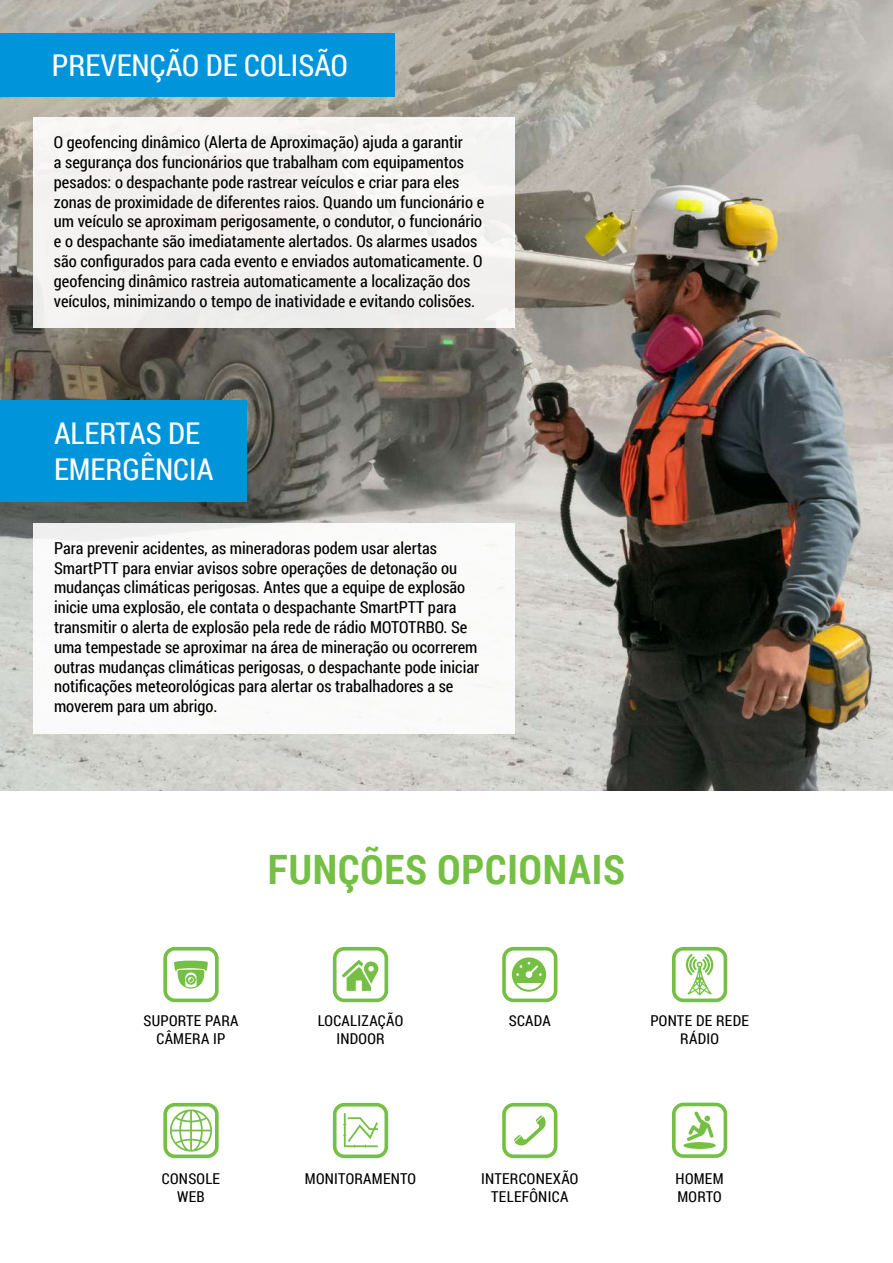
<style>
.page{position:relative;width:893px;height:1263px;background:#fff}
.page>*{position:absolute;margin:0;border:0;box-sizing:border-box;transform-origin:0 0}
.t1{font:700 40.5px "Roboto Condensed";letter-spacing:.02em;color:#75c044}
.t2{font:30px/36px "Roboto Condensed";color:#fff}
.t3{font:16.5px/19.8px "Roboto Condensed";color:#000}
.t4{font:15px/18px "Roboto Condensed";letter-spacing:.02em;color:#000;text-align:center}
</style>
<div class="page">
<img style="left:1px;top:0;width:892px;height:791px">
<div style="left:33px;top:118px;width:481px;height:210px;background:#f3f1f0"></div>
<img style="left:0;top:0;width:1px;height:791px">
<div style="left:0;top:401px;width:247px;height:101px;background:#0095da"></div>
<div style="left:33px;top:523px;width:481px;height:210px;background:#fff"></div>
<div style="left:0;top:33px;width:395px;height:63px;background:#0095da"></div>
<svg style="left:502px;top:1103px;width:55px;height:55px"></svg>
<svg style="left:672px;top:947px;width:55px;height:55px"></svg>
<svg style="left:333px;top:947px;width:55px;height:55px"></svg>
<svg style="left:163px;top:1103px;width:56px;height:55px"></svg>
<svg style="left:333px;top:1103px;width:55px;height:55px"></svg>
<svg style="left:163px;top:947px;width:56px;height:55px"></svg>
<svg style="left:502px;top:947px;width:55px;height:55px"></svg>
<svg style="left:672px;top:1102px;width:55px;height:56px"></svg>
<h2 class="t2" style="left:52px;top:46px;width:298px">PREVENÇÃO DE COLISÃO</h2>
<p class="t3" style="left:54px;top:132px;width:432px">О geofencing dinâmico (Alerta de Aproximação) ajuda a garantir<br>a segurança dos funcionários que trabalham com equipamentos pesados: o despachante pode rastrear veículos e criar para eles zonas de proximidade de diferentes raios. Quando um funcionário e um veículo se aproximam perigosamente, o condutor, o funcionário e o despachante são imediatamente alertados. Os alarmes usados são configurados para cada evento e enviados automaticamente. О geofencing dinâmico rastreia automaticamente a localização dos veículos, minimizando o tempo de inatividade e evitando colisões.</p>
<h2 class="t2" style="left:54px;top:415px;width:161px">ALERTAS DE<br>EMERGÊNCIA</h2>
<p class="t3" style="left:54px;top:537px;width:427px">Para prevenir acidentes, as mineradoras podem usar alertas SmartPTT para enviar avisos sobre operações de detonação ou mudanças climáticas perigosas. Antes que a equipe de explosão inicie uma explosão, ele contata o despachante SmartPTT para transmitir o alerta de explosão pela rede de rádio MOTOTRBO. Se uma tempestade se aproximar na área de mineração ou ocorrerem outras mudanças climáticas perigosas, o despachante pode iniciar notificações meteorológicas para alertar os trabalhadores a se moverem para um abrigo.</p>
<h1 class="t1" style="left:268px;top:841px;width:359px">FUNÇÕES OPCIONAIS</h1>
<p class="t4" style="left:318px;top:1011px;width:87px">LOCALIZAÇÃO<br>INDOOR</p>
<p class="t4" style="left:143px;top:1011px;width:97px">SUPORTE PARA</p>
<p class="t4" style="left:509px;top:1011px;width:44px">SCADA</p>
<p class="t4" style="left:156px;top:1029px;width:71px">CÂMERA IP</p>
<p class="t4" style="left:650px;top:1011px;width:100px">PONTE DE REDE<br>RÁDIO</p>
<p class="t4" style="left:162px;top:1169px;width:60px">CONSOLE<br>WEB</p>
<p class="t4" style="left:305px;top:1169px;width:113px">MONITORAMENTO</p>
<p class="t4" style="left:481px;top:1169px;width:99px">INTERCONEXÃO<br>TELEFÔNICA</p>
<p class="t4" style="left:676px;top:1169px;width:49px;text-align:left">HOMEM<br>MORTO</p>
</div>
